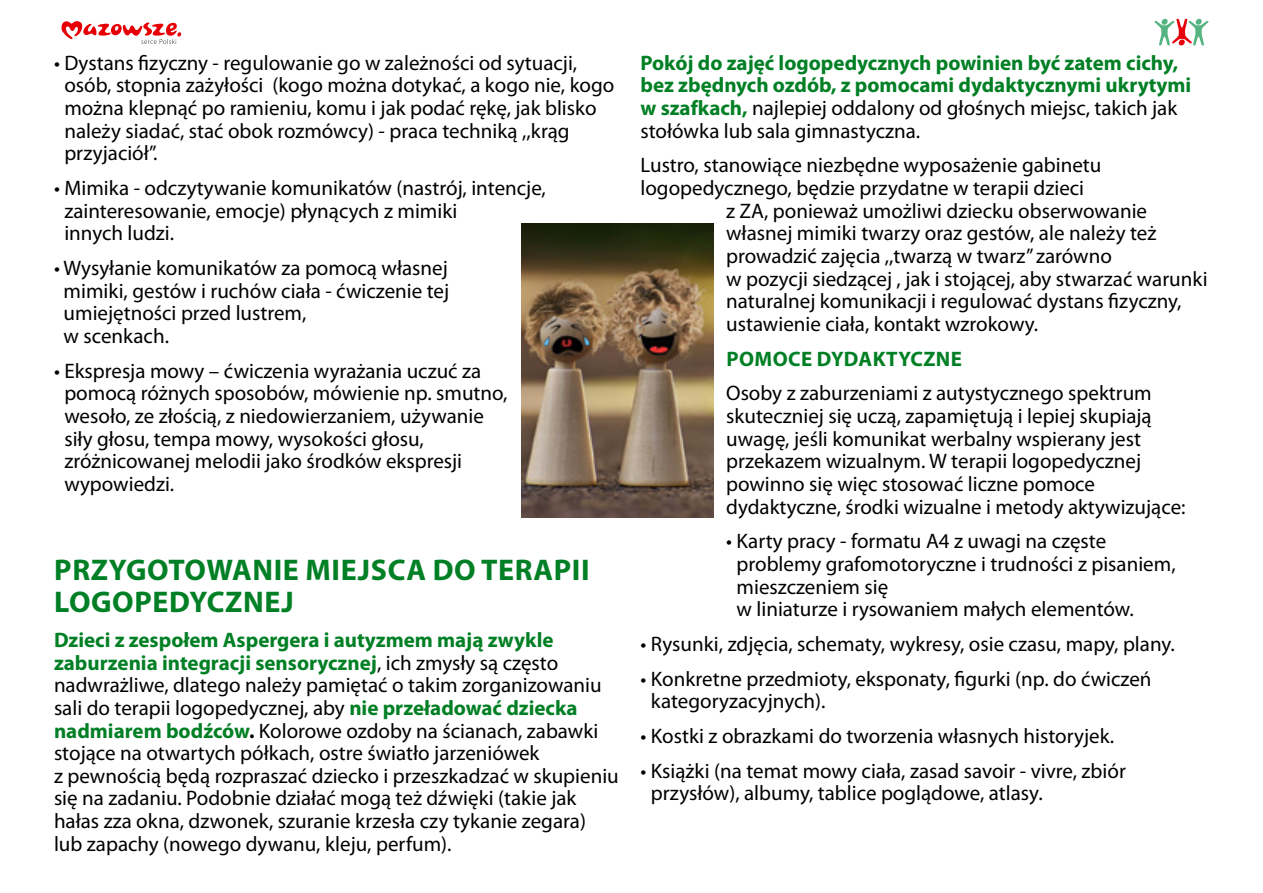
<style>
.page{position:relative;width:1263px;height:893px;background:#fff}
.page>*{position:absolute;margin:0;border:0;box-sizing:border-box;transform-origin:0 0}
.t1{font:700 30px/32.4px "Myriad Pro";letter-spacing:.02em;color:#007f24}
.t2{font:21px/22.6px "Myriad Pro";color:#000}
.t3{font:700 21px/22.6px "Myriad Pro";color:#007f24}
.t4{font:700 21px "Myriad Pro";letter-spacing:.02em;color:#007f24}
.s1{font-weight:700;color:#007f24}
.s2{font-weight:700}
.s3{font-weight:400;color:#000}
</style>
<div class="page">
<svg style="left:1154px;top:19px;width:55px;height:26px"></svg>
<svg style="left:1195px;top:19px;width:7px;height:6px"></svg>
<svg style="left:61px;top:21px;width:120px;height:23px"></svg>
<img style="left:522px;top:224px;width:191px;height:293px">
<p class="t2" style="left:64px;top:51px;width:551px;text-indent:-10px">• Dystans fizyczny - regulowanie go w zależności od sytuacji, osób, stopnia zażyłości (kogo można dotykać, a kogo nie, kogo można klepnąć po ramieniu, komu i jak podać rękę, jak blisko należy siadać, stać obok rozmówcy) - praca techniką ,,krąg przyjaciół”.</p>
<p class="t2" style="left:64px;top:176px;width:483px;text-indent:-10px">• Mimika - odczytywanie komunikatów (nastrój, intencje, zainteresowanie, emocje) płynących z mimiki<br>innych ludzi.</p>
<p class="t2" style="left:64px;top:256px;width:387px;text-indent:-10px">• Wysyłanie komunikatów za pomocą własnej mimiki, gestów i ruchów ciała - ćwiczenie tej umiejętności przed lustrem,<br>w scenkach.</p>
<p class="t2" style="left:64px;top:359px;width:445px;text-indent:-10px">• Ekspresja mowy – ćwiczenia wyrażania uczuć za pomocą różnych sposobów, mówienie np. smutno, wesoło, ze złością, z niedowierzaniem, używanie siły głosu, tempa mowy, wysokości głosu, zróżnicowanej melodii jako środków ekspresji wypowiedzi.</p>
<h1 class="t1" style="left:54px;top:552px;width:537px">PRZYGOTOWANIE MIEJSCA DO TERAPII<br>LOGOPEDYCZNEJ</h1>
<p class="t2" style="left:54px;top:628px;width:566px"><span class="s1">Dzieci z zespołem Aspergera i autyzmem mają zwykle zaburzenia integracji sensorycznej</span>, ich zmysły są często nadwrażliwe, dlatego należy pamiętać o takim zorganizowaniu sali do terapii logopedycznej, aby <span class="s1">nie przeładować dziecka nadmiarem bodźców</span><span class="s2">.</span> Kolorowe ozdoby na ścianach, zabawki stojące na otwartych półkach, ostre światło jarzeniówek<br>z pewnością będą rozpraszać dziecko i przeszkadzać w skupieniu się na zadaniu. Podobnie działać mogą też dźwięki (takie jak hałas zza okna, dzwonek, szuranie krzesła czy tykanie zegara) lub zapachy (nowego dywanu, kleju, perfum).</p>
<p class="t3" style="left:640px;top:51px;width:552px">Pokój do zajęć logopedycznych powinien być zatem cichy, bez zbędnych ozdób, z pomocami dydaktycznymi ukrytymi w szafkach, <span class="s3">najlepiej oddalony od głośnych miejsc, takich jak stołówka lub sala gimnastyczna.</span></p>
<p class="t2" style="left:640px;top:154px;width:462px">Lustro, stanowiące niezbędne wyposażenie gabinetu</p>
<p class="t2" style="left:640px;top:176px;width:445px">logopedycznego, będzie przydatne w terapii dzieci</p>
<p class="t2" style="left:726px;top:199px;width:422px">z ZA, ponieważ umożliwi dziecku obserwowanie</p>
<p class="t2" style="left:726px;top:222px;width:432px">własnej mimiki twarzy oraz gestów, ale należy też</p>
<p class="t2" style="left:726px;top:244px;width:387px">prowadzić zajęcia ,,twarzą w twarz” zarówno</p>
<p class="t2" style="left:726px;top:267px;width:483px">w pozycji siedzącej , jak i stojącej, aby stwarzać warunki</p>
<p class="t2" style="left:726px;top:290px;width:457px">naturalnej komunikacji i regulować dystans fizyczny,</p>
<p class="t2" style="left:726px;top:312px;width:313px">ustawienie ciała, kontakt wzrokowy.</p>
<p class="t4" style="left:726px;top:345px;width:237px">POMOCE DYDAKTYCZNE</p>
<p class="t2" style="left:726px;top:382px;width:461px">Osoby z zaburzeniami z autystycznego spektrum skuteczniej się uczą, zapamiętują i lepiej skupiają uwagę, jeśli komunikat werbalny wspierany jest przekazem wizualnym. W terapii logopedycznej powinno się więc stosować liczne pomoce dydaktyczne, środki wizualne i metody aktywizujące:</p>
<p class="t2" style="left:736px;top:530px;width:441px;text-indent:-10px">• Karty pracy - formatu A4 z uwagi na częste problemy grafomotoryczne i trudności z pisaniem, mieszczeniem się<br>w liniaturze i rysowaniem małych elementów.</p>
<p class="t2" style="left:640px;top:632px;width:536px">• Rysunki, zdjęcia, schematy, wykresy, osie czasu, mapy, plany.</p>
<p class="t2" style="left:651px;top:667px;width:502px;text-indent:-10px">• Konkretne przedmioty, eksponaty, figurki (np. do ćwiczeń kategoryzacyjnych).</p>
<p class="t2" style="left:640px;top:724px;width:475px">• Kostki z obrazkami do tworzenia własnych historyjek.</p>
<p class="t2" style="left:651px;top:759px;width:476px;text-indent:-10px">• Książki (na temat mowy ciała, zasad savoir - vivre, zbiór przysłów), albumy, tablice poglądowe, atlasy.</p>
</div>
